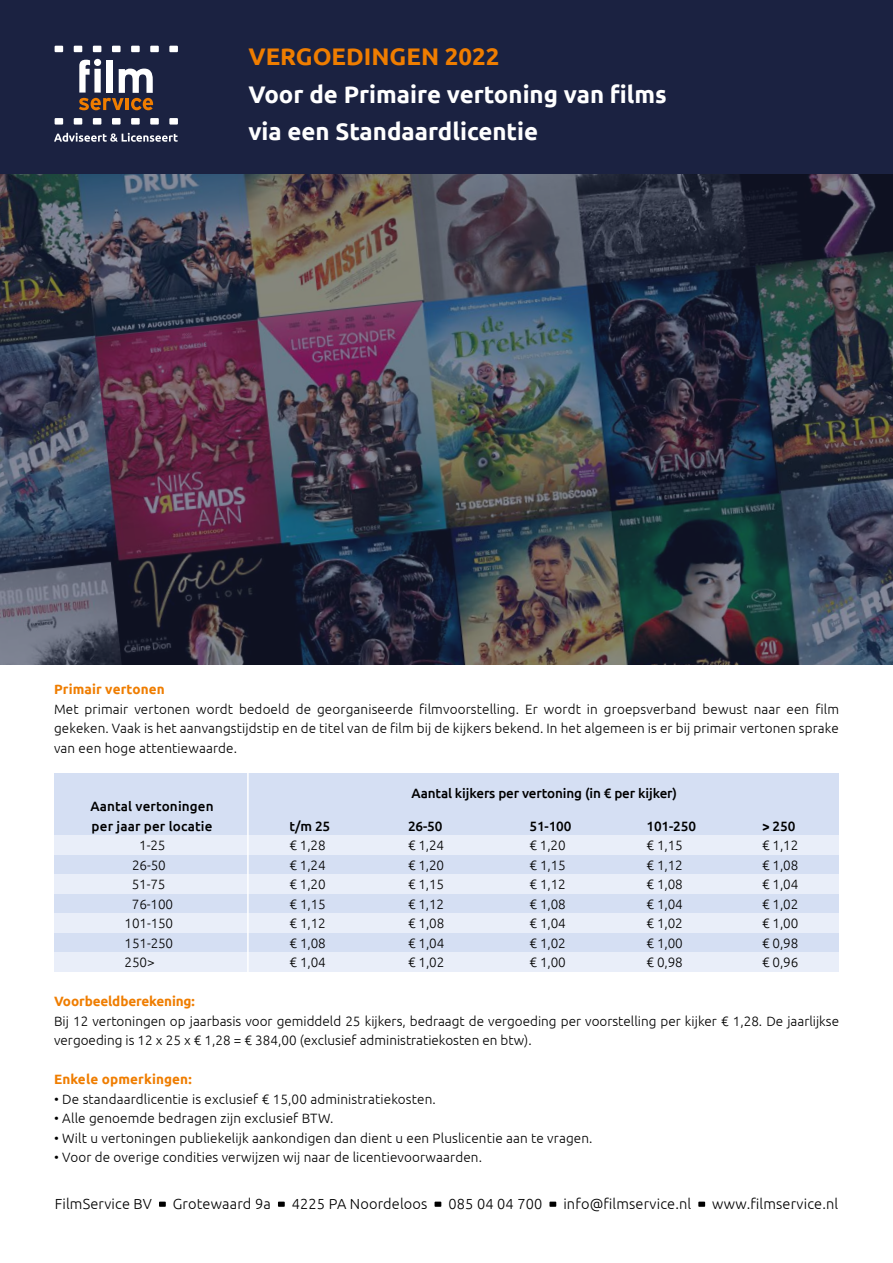
<style>
.page{position:relative;width:893px;height:1263px;background:#fff}
.page>*{position:absolute;margin:0;border:0;box-sizing:border-box;transform-origin:0 0}
.t1{font:700 24px/37.5px "Ubuntu";color:#fff}
.t2{font:700 24px "Ubuntu";color:#ef7d00}
.t3{font:300 14.55px "Ubuntu";letter-spacing:.01em;color:#000}
.t4{font:300 13.5px/19.5px "Ubuntu";letter-spacing:.01em;color:#000;text-align:justify}
.t5{font:500 13.5px "Ubuntu";letter-spacing:-.01em;color:#000}
.t6{font:500 13.5px/19.5px "Ubuntu";letter-spacing:.01em;color:#000}
.t7{font:700 13.5px "Ubuntu";letter-spacing:.01em;color:#ef7d00}
.t8{font:700 13.5px "Ubuntu";letter-spacing:-.01em;color:#ef7d00}
</style>
<div class="page">
<div style="left:0;top:0;width:893px;height:174px;background:#1b2241"></div>
<svg style="left:79px;top:59px;width:74px;height:51px"></svg>
<svg style="left:54px;top:133px;width:124px;height:9px"></svg>
<div style="left:74px;top:46px;width:8px;height:6px;background:#fff"></div>
<div style="left:93px;top:46px;width:8px;height:6px;background:#fff"></div>
<div style="left:112px;top:46px;width:9px;height:6px;background:#fff"></div>
<div style="left:131px;top:46px;width:9px;height:6px;background:#fff"></div>
<div style="left:150px;top:46px;width:9px;height:6px;background:#fff"></div>
<div style="left:169px;top:46px;width:9px;height:6px;background:#fff"></div>
<div style="left:55px;top:46px;width:8px;height:6px;background:#fff"></div>
<div style="left:74px;top:118px;width:8px;height:7px;background:#fff"></div>
<div style="left:93px;top:118px;width:8px;height:7px;background:#fff"></div>
<div style="left:112px;top:118px;width:9px;height:7px;background:#fff"></div>
<div style="left:131px;top:118px;width:9px;height:7px;background:#fff"></div>
<div style="left:150px;top:118px;width:9px;height:7px;background:#fff"></div>
<div style="left:169px;top:118px;width:9px;height:7px;background:#fff"></div>
<div style="left:55px;top:118px;width:8px;height:7px;background:#fff"></div>
<img style="left:0;top:174px;width:893px;height:490px">
<div style="left:159px;top:1201px;width:7px;height:6px;background:#000"></div>
<div style="left:278px;top:1201px;width:7px;height:6px;background:#000"></div>
<svg style="left:435px;top:1201px;width:6px;height:6px"></svg>
<div style="left:549px;top:1201px;width:7px;height:6px;background:#000"></div>
<div style="left:698px;top:1201px;width:7px;height:6px;background:#000"></div>
<div style="left:54px;top:774px;width:785px;height:197px;background:#d5dff3"></div>
<div style="left:54px;top:835px;width:785px;height:19px;background:#e9eef9"></div>
<div style="left:54px;top:874px;width:785px;height:19px;background:#e9eef9"></div>
<div style="left:54px;top:913px;width:785px;height:19px;background:#e9eef9"></div>
<div style="left:54px;top:952px;width:785px;height:19px;background:#e9eef9"></div>
<hr style="left:247px;top:770px;width:2px;height:221px;background:#fff">
<h1 class="t2" style="left:248px;top:42px;width:253px">VERGOEDINGEN 2022</h1>
<h1 class="t1" style="left:248px;top:75px;width:420px">Voor de Primaire vertoning van films via een Standaardlicentie</h1>
<p class="t7" style="left:54px;top:681px;width:112px">Primair vertonen</p>
<p class="t4" style="left:54px;top:699px;width:786px">Met primair vertonen wordt bedoeld de georganiseerde filmvoorstelling. Er wordt in groepsverband bewust naar een film gekeken. Vaak is het aanvangstijdstip en de titel van de film bij de kijkers bekend. In het algemeen is er bij primair vertonen sprake van een hoge attentiewaarde.</p>
<p class="t5" style="left:412px;top:784px;width:267px">Aantal kijkers per vertoning (in € per kijker)</p>
<p class="t5" style="left:289px;top:817px;width:42px">t/m 25</p>
<p class="t5" style="left:408px;top:817px;width:36px">26-50</p>
<p class="t5" style="left:530px;top:817px;width:43px">51-100</p>
<p class="t5" style="left:647px;top:817px;width:51px">101-250</p>
<p class="t5" style="left:762px;top:817px;width:35px">&gt; 250</p>
<p class="t4" style="left:139px;top:835px;width:28px">1-25</p>
<p class="t4" style="left:290px;top:835px;width:38px">€ 1,28</p>
<p class="t4" style="left:408px;top:835px;width:38px">€ 1,24</p>
<p class="t4" style="left:530px;top:835px;width:38px">€ 1,20</p>
<p class="t4" style="left:647px;top:835px;width:38px">€ 1,15</p>
<p class="t4" style="left:762px;top:835px;width:38px">€ 1,12</p>
<p class="t4" style="left:132px;top:855px;width:35px">26-50</p>
<p class="t4" style="left:290px;top:855px;width:38px">€ 1,24</p>
<p class="t4" style="left:408px;top:855px;width:38px">€ 1,20</p>
<p class="t4" style="left:530px;top:855px;width:38px">€ 1,15</p>
<p class="t4" style="left:647px;top:855px;width:38px">€ 1,12</p>
<p class="t4" style="left:762px;top:855px;width:38px">€ 1,08</p>
<p class="t4" style="left:132px;top:874px;width:35px">51-75</p>
<p class="t4" style="left:290px;top:874px;width:38px">€ 1,20</p>
<p class="t4" style="left:408px;top:874px;width:38px">€ 1,15</p>
<p class="t4" style="left:530px;top:874px;width:38px">€ 1,12</p>
<p class="t4" style="left:647px;top:874px;width:38px">€ 1,08</p>
<p class="t4" style="left:762px;top:874px;width:38px">€ 1,04</p>
<p class="t4" style="left:132px;top:894px;width:43px">76-100</p>
<p class="t4" style="left:290px;top:894px;width:38px">€ 1,15</p>
<p class="t4" style="left:408px;top:894px;width:38px">€ 1,12</p>
<p class="t4" style="left:530px;top:894px;width:38px">€ 1,08</p>
<p class="t4" style="left:647px;top:894px;width:38px">€ 1,04</p>
<p class="t4" style="left:762px;top:894px;width:38px">€ 1,02</p>
<p class="t4" style="left:125px;top:913px;width:50px">101-150</p>
<p class="t4" style="left:290px;top:913px;width:38px">€ 1,12</p>
<p class="t4" style="left:408px;top:913px;width:38px">€ 1,08</p>
<p class="t4" style="left:530px;top:913px;width:38px">€ 1,04</p>
<p class="t4" style="left:647px;top:913px;width:38px">€ 1,02</p>
<p class="t4" style="left:762px;top:913px;width:38px">€ 1,00</p>
<p class="t4" style="left:125px;top:933px;width:50px">151-250</p>
<p class="t4" style="left:290px;top:933px;width:38px">€ 1,08</p>
<p class="t4" style="left:408px;top:933px;width:38px">€ 1,04</p>
<p class="t4" style="left:530px;top:933px;width:38px">€ 1,02</p>
<p class="t4" style="left:647px;top:933px;width:38px">€ 1,00</p>
<p class="t4" style="left:762px;top:933px;width:38px">€ 0,98</p>
<p class="t4" style="left:125px;top:952px;width:32px">250&gt;</p>
<p class="t4" style="left:290px;top:952px;width:38px">€ 1,04</p>
<p class="t4" style="left:408px;top:952px;width:38px">€ 1,02</p>
<p class="t4" style="left:530px;top:952px;width:38px">€ 1,00</p>
<p class="t4" style="left:647px;top:952px;width:38px">€ 0,98</p>
<p class="t4" style="left:762px;top:952px;width:38px">€ 0,96</p>
<p class="t8" style="left:54px;top:993px;width:142px">Voorbeeldberekening:</p>
<p class="t4" style="left:54px;top:1011px;width:786px">Bij 12 vertoningen op jaarbasis voor gemiddeld 25 kijkers, bedraagt de vergoeding per voorstelling per kijker € 1,28. De jaarlijkse vergoeding is 12 x 25 x € 1,28 = € 384,00 (exclusief administratiekosten en btw).</p>
<p class="t7" style="left:54px;top:1071px;width:139px">Enkele opmerkingen:</p>
<p class="t4" style="left:54px;top:1089px;width:383px">• De standaardlicentie is exclusief € 15,00 administratiekosten.</p>
<p class="t4" style="left:54px;top:1108px;width:281px">• Alle genoemde bedragen zijn exclusief BTW.</p>
<p class="t4" style="left:54px;top:1128px;width:540px">• Wilt u vertoningen publiekelijk aankondigen dan dient u een Pluslicentie aan te vragen.</p>
<p class="t4" style="left:54px;top:1147px;width:429px">• Voor de overige condities verwijzen wij naar de licentievoorwaarden.</p>
<p class="t6" style="left:90px;top:796px;width:125px">Aantal vertoningen per jaar per locatie</p>
<p class="t3" style="left:55px;top:1195px;width:99px">FilmService BV</p>
<p class="t3" style="left:173px;top:1195px;width:99px">Grotewaard 9a</p>
<p class="t3" style="left:292px;top:1195px;width:137px">4225 PA Noordeloos</p>
<p class="t3" style="left:448px;top:1195px;width:95px">085 04 04 700</p>
<p class="t3" style="left:563px;top:1195px;width:129px">info@filmservice.nl</p>
<p class="t3" style="left:712px;top:1195px;width:127px">www.filmservice.nl</p>
</div>
